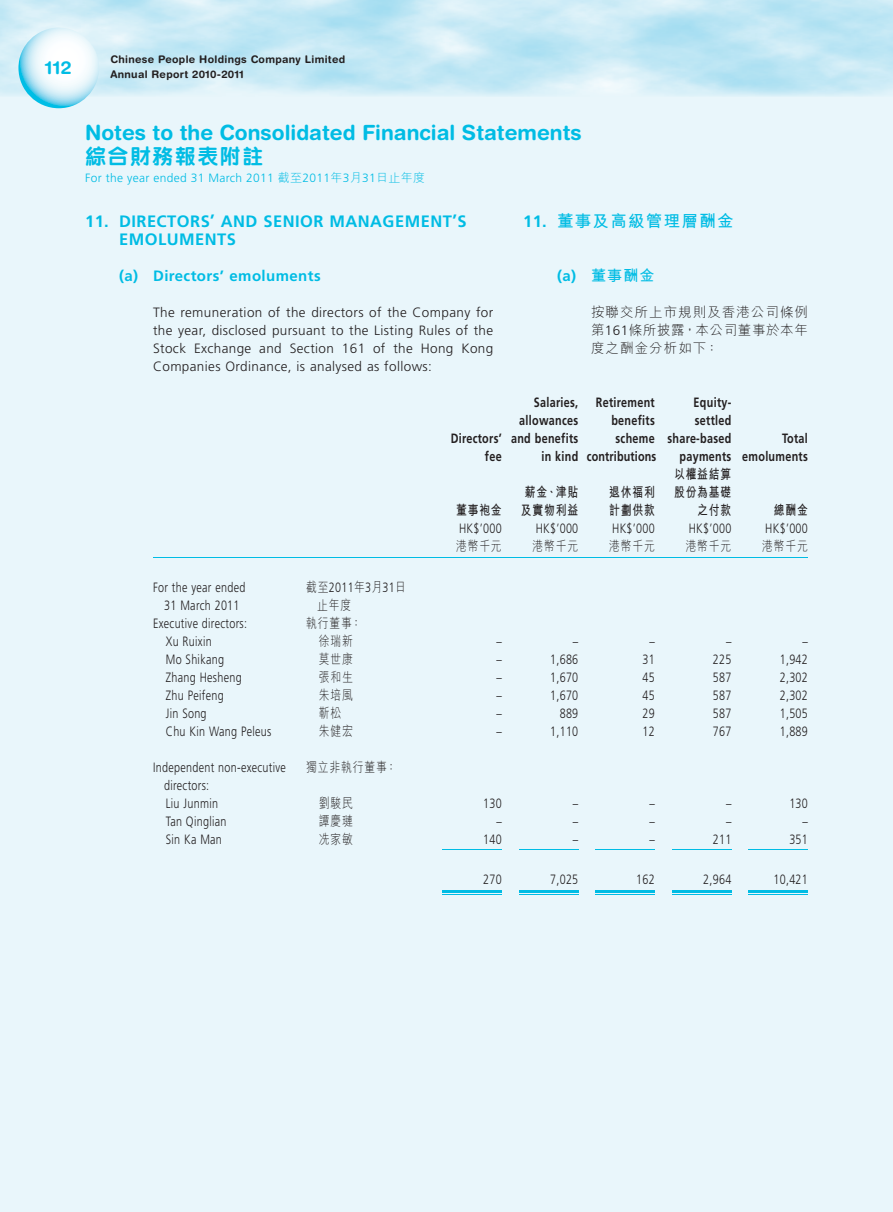
<style>
.page{position:relative;width:893px;height:1212px;background:#e9f6fb}
.page>*{position:absolute;margin:0;border:0;box-sizing:border-box;transform-origin:0 0}
.t1{font:700 21px "Helvetica Rounded LT Std";color:#00bce4}
.t2{font:21px "M Yuen HK Xbold E Ten B5 H";letter-spacing:.07em;color:#00bce4}
.t3{font:700 18px "Helvetica Rounded LT Std";color:#00bce4}
.t4{font:700 16.5px/18px "Frutiger LT Std";letter-spacing:.03em;color:#00bce4}
.t5{font:16.5px "M Hei HK Bold E Ten B5 H";letter-spacing:.08em;color:#00bce4}
.t6{font:700 15px "Frutiger LT Std";letter-spacing:.03em;color:#00bce4}
.t7{font:15px "M Hei HK Bold E Ten B5 H";color:#00bce4}
.t8{font:300 13.5px/18px "Frutiger LT Std";letter-spacing:.03em;color:#231f20;text-align:center;scale:.8 1}
.t9{font:300 13.5px/18px "Frutiger LT Std";letter-spacing:.03em;color:#231f20;text-align:justify}
.t10{font:700 13.5px/18px "Frutiger LT Std";letter-spacing:.03em;color:#231f20;text-align:right;scale:.8 1}
.t11{font:13.5px "M Hei HK Light E Ten B5 H";letter-spacing:.08em;color:#231f20;scale:.8 1}
.t12{font:13.5px/18px "M Hei HK Light E Ten B5 H";letter-spacing:.08em;color:#231f20;text-align:justify}
.t13{font:13.5px/18px "M Hei HK Bold E Ten B5 H";letter-spacing:.08em;color:#231f20;scale:.8 1}
.t14{font:300 12px "Frutiger LT Std";letter-spacing:.03em;color:#00bce4}
.t15{font:700 10.5px/15px "Helvetica Rounded LT Std";letter-spacing:.03em;color:#231f20}
.s1{font-family:"M Hei HK Light E Ten B5 H";font-weight:400}
.s2{font-family:"Frutiger LT Std";font-weight:700}
.s3{font-family:"Frutiger LT Std";font-weight:300}
</style>
<div class="page">
<img style="left:0;top:0;width:893px;height:96px">
<svg style="left:18px;top:28px;width:81px;height:80px"></svg>
<hr style="left:153px;top:557px;width:153px;height:1px;background:#00bce4">
<hr style="left:306px;top:557px;width:128px;height:1px;background:#00bce4">
<hr style="left:434px;top:557px;width:76px;height:1px;background:#00bce4">
<hr style="left:510px;top:557px;width:77px;height:1px;background:#00bce4">
<hr style="left:587px;top:557px;width:76px;height:1px;background:#00bce4">
<hr style="left:663px;top:557px;width:77px;height:1px;background:#00bce4">
<hr style="left:740px;top:557px;width:68px;height:1px;background:#00bce4">
<hr style="left:442px;top:849px;width:60px;height:1px;background:#00bce4">
<hr style="left:519px;top:849px;width:59px;height:1px;background:#00bce4">
<hr style="left:595px;top:849px;width:60px;height:1px;background:#00bce4">
<hr style="left:672px;top:849px;width:59px;height:1px;background:#00bce4">
<hr style="left:748px;top:849px;width:60px;height:1px;background:#00bce4">
<hr style="left:442px;top:890px;width:60px;height:2px;background:#00bce4">
<hr style="left:442px;top:894px;width:60px;height:1px;background:#00bce4">
<hr style="left:519px;top:890px;width:59px;height:2px;background:#00bce4">
<hr style="left:519px;top:894px;width:59px;height:1px;background:#00bce4">
<hr style="left:595px;top:890px;width:60px;height:2px;background:#00bce4">
<hr style="left:595px;top:894px;width:60px;height:1px;background:#00bce4">
<hr style="left:672px;top:890px;width:59px;height:2px;background:#00bce4">
<hr style="left:672px;top:894px;width:59px;height:1px;background:#00bce4">
<hr style="left:748px;top:890px;width:60px;height:2px;background:#00bce4">
<hr style="left:748px;top:894px;width:60px;height:1px;background:#00bce4">
<h2 class="t3" style="left:45px;top:61px;width:28px">112</h2>
<p class="t15" style="left:110px;top:53px;width:236px">Chinese People Holdings Company Limited<br>Annual Report 2010-2011</p>
<h1 class="t1" style="left:85px;top:125px;width:498px">Notes to the Consolidated Financial Statements</h1>
<h1 class="t2" style="left:85px;top:149px;width:180px">綜合財務報表附註</h1>
<p class="t14" style="left:85px;top:172px;width:342px">For the year ended 31 March 2011 <span class="s1">截至</span>2011<span class="s1">年</span>3<span class="s1">月</span>31<span class="s1">日止年度</span></p>
<p class="t5" style="left:523px;top:215px;width:212px"><span class="s2">11.</span> 董事及高級管理層酬金</p>
<p class="t7" style="left:557px;top:270px;width:99px"><span class="s2">(a)</span> 董事酬金</p>
<p class="t12" style="left:591px;top:305px;width:218px">按聯交所上市規則及香港公司條例第<span class="s3">161</span>條所披露，本公司董事於本年度之酬金分析如下：</p>
<p class="t4" style="left:119px;top:213px;width:349px;text-indent:-34px">11. DIRECTORS’ AND SENIOR MANAGEMENT’S<br>EMOLUMENTS</p>
<p class="t6" style="left:119px;top:269px;width:203px">(a) Directors’ emoluments</p>
<p class="t9" style="left:153px;top:304px;width:342px">The remuneration of the directors of the Company for the year, disclosed pursuant to the Listing Rules of the Stock Exchange and Section 161 of the Hong Kong Companies Ordinance, is analysed as follows:</p>
<p class="t10" style="left:451px;top:430px;width:65px">Directors’ fee</p>
<p class="t13" style="left:456px;top:503px;width:59px">董事袍金</p>
<p class="t10" style="left:511px;top:394px;width:86px">Salaries, allowances and benefits in kind</p>
<p class="t10" style="left:587px;top:394px;width:88px">Retirement benefits scheme contributions</p>
<p class="t10" style="left:667px;top:394px;width:82px">Equity&shy;settled share-based payments</p>
<p class="t13" style="left:521px;top:485px;width:73px">薪金、津貼及實物利益</p>
<p class="t13" style="left:609px;top:485px;width:59px">退休福利計劃供款</p>
<p class="t13" style="left:674px;top:467px;width:73px;text-align:right">以權益結算股份為基礎之付款</p>
<p class="t10" style="left:742px;top:430px;width:84px">Total emoluments</p>
<p class="t13" style="left:774px;top:503px;width:44px">總酬金</p>
<p class="t8" style="left:153px;top:579px;width:117px">For the year ended<br>31 March 2011</p>
<p class="t8" style="left:306px;top:579px;width:126px"><span class="s1">截至</span>2011<span class="s1">年</span>3<span class="s1">月</span>31<span class="s1">日</span></p>
<p class="t11" style="left:317px;top:600px;width:44px">止年度</p>
<p class="t8" style="left:459px;top:520px;width:55px">HK$’000</p>
<p class="t8" style="left:536px;top:520px;width:55px">HK$’000</p>
<p class="t8" style="left:612px;top:520px;width:55px">HK$’000</p>
<p class="t8" style="left:689px;top:520px;width:55px">HK$’000</p>
<p class="t8" style="left:765px;top:520px;width:55px">HK$’000</p>
<p class="t11" style="left:456px;top:541px;width:59px">港幣千元</p>
<p class="t11" style="left:533px;top:541px;width:59px">港幣千元</p>
<p class="t11" style="left:609px;top:541px;width:59px">港幣千元</p>
<p class="t11" style="left:686px;top:541px;width:59px">港幣千元</p>
<p class="t11" style="left:762px;top:541px;width:59px">港幣千元</p>
<p class="t8" style="left:153px;top:615px;width:119px">Executive directors:</p>
<p class="t11" style="left:306px;top:618px;width:71px">執行董事：</p>
<p class="t8" style="left:166px;top:633px;width:59px">Xu Ruixin</p>
<p class="t11" style="left:319px;top:636px;width:44px">徐瑞新</p>
<p class="t8" style="left:496px;top:633px;width:8px">–</p>
<p class="t8" style="left:573px;top:633px;width:8px">–</p>
<p class="t8" style="left:649px;top:633px;width:8px">–</p>
<p class="t8" style="left:726px;top:633px;width:8px">–</p>
<p class="t8" style="left:802px;top:633px;width:8px">–</p>
<p class="t8" style="left:166px;top:651px;width:74px">Mo Shikang</p>
<p class="t11" style="left:319px;top:654px;width:44px">莫世康</p>
<p class="t8" style="left:496px;top:651px;width:8px">–</p>
<p class="t8" style="left:550px;top:651px;width:37px">1,686</p>
<p class="t8" style="left:642px;top:651px;width:17px">31</p>
<p class="t8" style="left:713px;top:651px;width:25px">225</p>
<p class="t8" style="left:780px;top:651px;width:37px">1,942</p>
<p class="t8" style="left:166px;top:669px;width:96px">Zhang Hesheng</p>
<p class="t11" style="left:319px;top:672px;width:44px">張和生</p>
<p class="t8" style="left:496px;top:669px;width:8px">–</p>
<p class="t8" style="left:550px;top:669px;width:37px">1,670</p>
<p class="t8" style="left:642px;top:669px;width:17px">45</p>
<p class="t8" style="left:713px;top:669px;width:25px">587</p>
<p class="t8" style="left:780px;top:669px;width:37px">2,302</p>
<p class="t8" style="left:166px;top:687px;width:74px">Zhu Peifeng</p>
<p class="t11" style="left:319px;top:690px;width:44px">朱培風</p>
<p class="t8" style="left:496px;top:687px;width:8px">–</p>
<p class="t8" style="left:550px;top:687px;width:37px">1,670</p>
<p class="t8" style="left:642px;top:687px;width:17px">45</p>
<p class="t8" style="left:713px;top:687px;width:25px">587</p>
<p class="t8" style="left:780px;top:687px;width:37px">2,302</p>
<p class="t8" style="left:166px;top:705px;width:53px">Jin Song</p>
<p class="t11" style="left:319px;top:708px;width:30px">靳松</p>
<p class="t8" style="left:496px;top:705px;width:8px">–</p>
<p class="t8" style="left:560px;top:705px;width:25px">889</p>
<p class="t8" style="left:642px;top:705px;width:17px">29</p>
<p class="t8" style="left:713px;top:705px;width:25px">587</p>
<p class="t8" style="left:780px;top:705px;width:37px">1,505</p>
<p class="t8" style="left:166px;top:723px;width:133px">Chu Kin Wang Peleus</p>
<p class="t11" style="left:319px;top:726px;width:44px">朱健宏</p>
<p class="t8" style="left:496px;top:723px;width:8px">–</p>
<p class="t8" style="left:550px;top:723px;width:37px">1,110</p>
<p class="t8" style="left:642px;top:723px;width:17px">12</p>
<p class="t8" style="left:713px;top:723px;width:25px">767</p>
<p class="t8" style="left:780px;top:723px;width:37px">1,889</p>
<p class="t8" style="left:164px;top:759px;width:154px;text-align:left;text-indent:-11px">Independent non-executive directors:</p>
<p class="t11" style="left:306px;top:762px;width:114px">獨立非執行董事：</p>
<p class="t8" style="left:166px;top:795px;width:67px">Liu Junmin</p>
<p class="t11" style="left:319px;top:798px;width:44px">劉駿民</p>
<p class="t8" style="left:483px;top:795px;width:25px">130</p>
<p class="t8" style="left:573px;top:795px;width:8px">–</p>
<p class="t8" style="left:649px;top:795px;width:8px">–</p>
<p class="t8" style="left:726px;top:795px;width:8px">–</p>
<p class="t8" style="left:789px;top:795px;width:25px">130</p>
<p class="t8" style="left:166px;top:813px;width:77px">Tan Qinglian</p>
<p class="t11" style="left:319px;top:816px;width:44px">譚慶璉</p>
<p class="t8" style="left:496px;top:813px;width:8px">–</p>
<p class="t8" style="left:573px;top:813px;width:8px">–</p>
<p class="t8" style="left:649px;top:813px;width:8px">–</p>
<p class="t8" style="left:726px;top:813px;width:8px">–</p>
<p class="t8" style="left:802px;top:813px;width:8px">–</p>
<p class="t8" style="left:166px;top:831px;width:72px">Sin Ka Man</p>
<p class="t11" style="left:319px;top:834px;width:44px">冼家敏</p>
<p class="t8" style="left:483px;top:831px;width:25px">140</p>
<p class="t8" style="left:573px;top:831px;width:8px">–</p>
<p class="t8" style="left:649px;top:831px;width:8px">–</p>
<p class="t8" style="left:713px;top:831px;width:25px">211</p>
<p class="t8" style="left:789px;top:831px;width:25px">351</p>
<p class="t8" style="left:483px;top:871px;width:25px">270</p>
<p class="t8" style="left:550px;top:871px;width:37px">7,025</p>
<p class="t8" style="left:636px;top:871px;width:25px">162</p>
<p class="t8" style="left:703px;top:871px;width:37px">2,964</p>
<p class="t8" style="left:773px;top:871px;width:45px">10,421</p>
</div>
